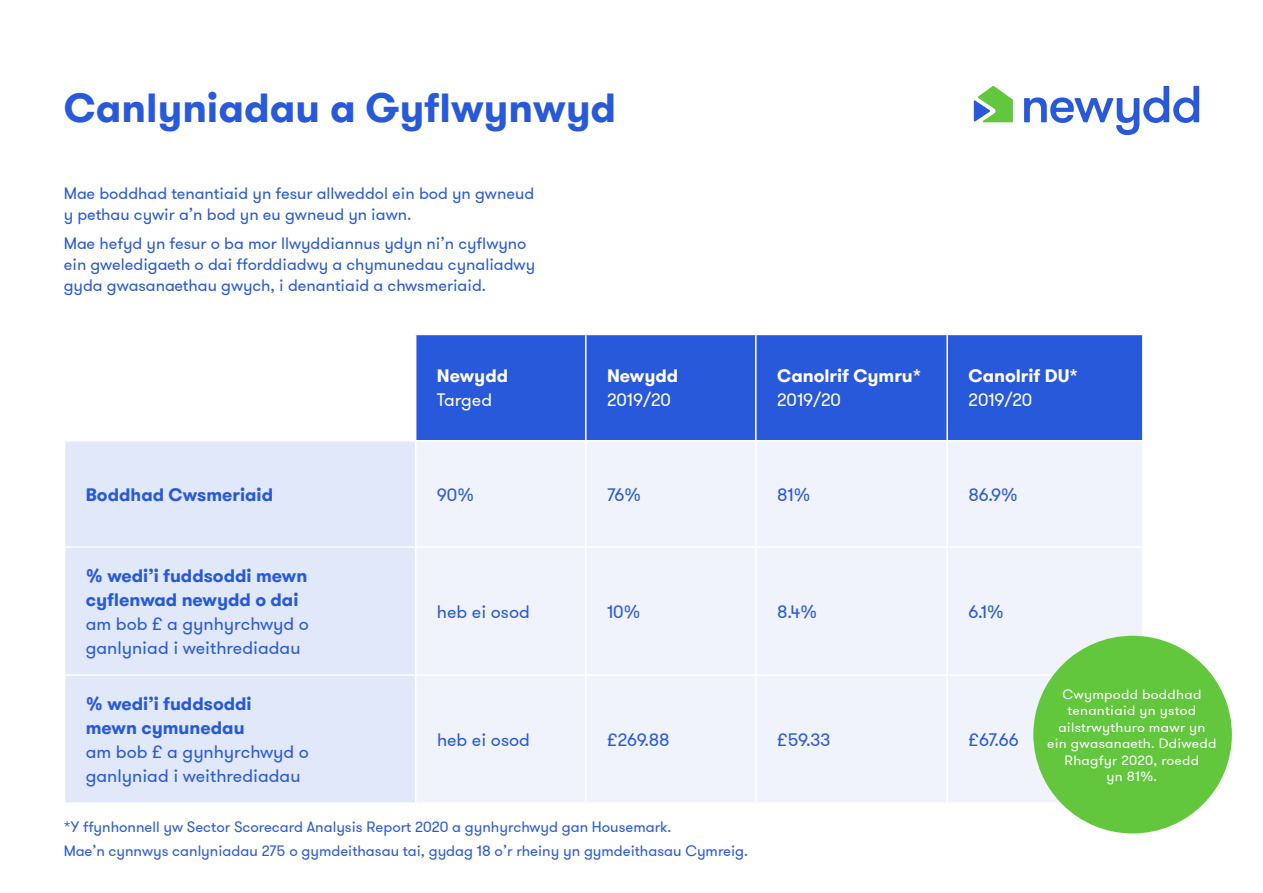
<style>
.page{position:relative;width:1263px;height:893px;background:#fff}
.page>*{position:absolute;margin:0;border:0;box-sizing:border-box;transform-origin:0 0}
.t1{font:700 40.5px "GT Walsheim";color:#2959db}
.t2{font:18px/24px "GT Walsheim";color:#2959db}
.t3{font:700 18px/24px "GT Walsheim";color:#2959db}
.t4{font:700 18px "GT Walsheim";color:#fff}
.t5{font:18px "GT Walsheim";color:#fff}
.t6{font:16.5px/21px "GT Walsheim";color:#2959db}
.t7{font:15px/24px "GT Walsheim";color:#2959db}
.t8{font:13.5px/16.5px "GT Walsheim";letter-spacing:.02em;color:#fff;text-align:center;scale:1.04 1}
</style>
<div class="page">
<div style="left:416px;top:335px;width:726px;height:105px;background:#2959db"></div>
<div style="left:65px;top:441px;width:350px;height:361px;background:#e1e8fa"></div>
<div style="left:417px;top:442px;width:725px;height:360px;background:#f0f3fc"></div>
<hr style="left:585px;top:335px;width:1px;height:105px;background:#fff">
<hr style="left:755px;top:335px;width:2px;height:105px;background:#fff">
<hr style="left:946px;top:335px;width:2px;height:105px;background:#fff">
<hr style="left:585px;top:441px;width:1px;height:105px;background:#fff">
<hr style="left:755px;top:441px;width:2px;height:105px;background:#fff">
<hr style="left:946px;top:441px;width:2px;height:105px;background:#fff">
<hr style="left:64px;top:546px;width:352px;height:2px;background:#fff">
<hr style="left:416px;top:546px;width:170px;height:2px;background:#fff">
<hr style="left:586px;top:546px;width:170px;height:2px;background:#fff">
<hr style="left:585px;top:548px;width:1px;height:126px;background:#fff">
<hr style="left:756px;top:546px;width:191px;height:2px;background:#fff">
<hr style="left:755px;top:548px;width:2px;height:126px;background:#fff">
<hr style="left:947px;top:546px;width:196px;height:2px;background:#fff">
<hr style="left:946px;top:548px;width:2px;height:126px;background:#fff">
<hr style="left:64px;top:674px;width:352px;height:2px;background:#fff">
<hr style="left:416px;top:674px;width:170px;height:2px;background:#fff">
<hr style="left:586px;top:674px;width:170px;height:2px;background:#fff">
<hr style="left:585px;top:676px;width:1px;height:126px;background:#fff">
<hr style="left:756px;top:674px;width:191px;height:2px;background:#fff">
<hr style="left:755px;top:676px;width:2px;height:126px;background:#fff">
<hr style="left:947px;top:674px;width:196px;height:2px;background:#fff">
<hr style="left:946px;top:676px;width:2px;height:126px;background:#fff">
<div style="left:1033px;top:636px;width:199px;height:197px;background:#63c73d;border-radius:50%"></div>
<svg style="left:1024px;top:86px;width:175px;height:49px"></svg>
<svg style="left:974px;top:86px;width:39px;height:36px"></svg>
<h1 class="t1" style="left:64px;top:81px;width:554px">Canlyniadau a Gyflwynwyd</h1>
<p class="t6" style="left:64px;top:182px;width:472px">Mae boddhad tenantiaid yn fesur allweddol ein bod yn gwneud y pethau cywir a’n bod yn eu gwneud yn iawn.</p>
<p class="t6" style="left:64px;top:233px;width:473px">Mae hefyd yn fesur o ba mor llwyddiannus ydyn ni’n cyflwyno ein gweledigaeth o dai fforddiadwy a chymunedau cynaliadwy gyda gwasanaethau gwych, i denantiaid a chwsmeriaid.</p>
<p class="t4" style="left:437px;top:364px;width:73px">Newydd</p>
<p class="t5" style="left:437px;top:389px;width:57px">Targed</p>
<p class="t4" style="left:607px;top:364px;width:73px">Newydd</p>
<p class="t5" style="left:607px;top:389px;width:65px">2019/20</p>
<p class="t4" style="left:777px;top:364px;width:146px">Canolrif Cymru*</p>
<p class="t5" style="left:777px;top:389px;width:65px">2019/20</p>
<p class="t4" style="left:968px;top:364px;width:111px">Canolrif DU*</p>
<p class="t5" style="left:968px;top:389px;width:65px">2019/20</p>
<p class="t3" style="left:86px;top:482px;width:189px">Boddhad Cwsmeriaid</p>
<p class="t2" style="left:437px;top:482px;width:38px">90%</p>
<p class="t2" style="left:607px;top:482px;width:36px">76%</p>
<p class="t2" style="left:777px;top:482px;width:35px">81%</p>
<p class="t2" style="left:968px;top:482px;width:51px">86.9%</p>
<p class="t3" style="left:86px;top:564px;width:223px">% wedi’i fuddsoddi mewn cyflenwad newydd o dai</p>
<p class="t2" style="left:86px;top:611px;width:225px">am bob £ a gynhyrchwyd o ganlyniad i weithrediadau</p>
<p class="t3" style="left:86px;top:692px;width:167px">% wedi’i fuddsoddi mewn cymunedau</p>
<p class="t2" style="left:86px;top:739px;width:225px">am bob £ a gynhyrchwyd o ganlyniad i weithrediadau</p>
<p class="t2" style="left:437px;top:600px;width:94px">heb ei osod</p>
<p class="t2" style="left:607px;top:600px;width:35px">10%</p>
<p class="t2" style="left:777px;top:600px;width:41px">8.4%</p>
<p class="t2" style="left:968px;top:600px;width:37px">6.1%</p>
<p class="t2" style="left:437px;top:728px;width:94px">heb ei osod</p>
<p class="t2" style="left:607px;top:728px;width:64px">£269.88</p>
<p class="t2" style="left:777px;top:728px;width:55px">£59.33</p>
<p class="t2" style="left:968px;top:728px;width:52px">£67.66</p>
<p class="t7" style="left:64px;top:814px;width:686px">*Y ffynhonnell yw Sector Scorecard Analysis Report 2020 a gynhyrchwyd gan Housemark.<br>Mae’n cynnwys canlyniadau 275 o gymdeithasau tai, gydag 18 o’r rheiny yn gymdeithasau Cymreig.</p>
<p class="t8" style="left:1047px;top:685px;width:164px">Cwympodd boddhad tenantiaid yn ystod ailstrwythuro mawr yn ein gwasanaeth. Ddiwedd<br>Rhagfyr 2020, roedd<br>yn 81%.</p>
</div>
